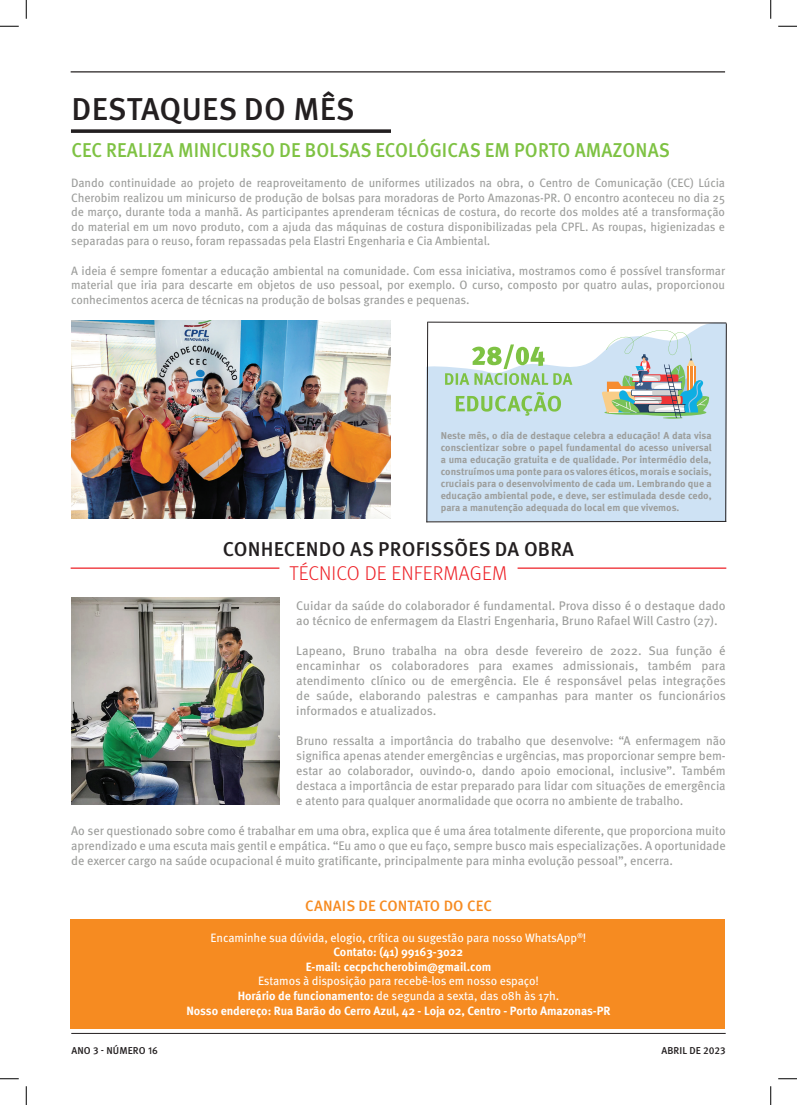
<style>
.page{position:relative;width:797px;height:1105px;background:#fff}
.page>*{position:absolute;margin:0;border:0;box-sizing:border-box;transform-origin:0 0}
.t1{font:500 31.62px "Meta Pro";color:#231f20}
.t2{font:500 20px "Meta Pro";letter-spacing:.005em;color:#7ec243;scale:.94 1}
.t3{font:500 20px "Meta Pro";letter-spacing:.01em;color:#231f20}
.t4{font:300 20px "Meta Pro";letter-spacing:.01em;color:#ee2026}
.t5{font:500 15px "Meta Pro";letter-spacing:.01em;color:#f68b21}
.t6{font:12.5px/15px "Meta Pro";letter-spacing:-.005em;color:#9c9d9b;text-align:justify}
.t7{font:12.12px/14.5px "Meta Pro";letter-spacing:-.01em;color:#9c9d9b;text-align:justify}
.t8{font:700 12.12px/14.5px "Meta Pro";letter-spacing:-.005em;color:#fff;text-align:center}
.t9{font:12.12px/14.5px "Meta Pro";letter-spacing:-.005em;color:#fff;text-align:center}
.t10{font:700 10px/12px "Meta Pro";color:#9c9d9b;text-align:justify}
.t11{font:500 10px "Meta Pro";letter-spacing:.01em;color:#231f20}
.s1{font-weight:700}
.s2{font-weight:400}
</style>
<div class="page">
<div style="left:71px;top:919px;width:654px;height:109px;background:#f68b21"></div>
<hr style="left:71px;top:1033px;width:654px;height:1px;background:#231f20">
<svg style="left:71px;top:129px;width:320px;height:4px"></svg>
<hr style="left:71px;top:567px;width:208px;height:2px;background:#ee2026">
<hr style="left:517px;top:567px;width:209px;height:2px;background:#ee2026">
<hr style="left:71px;top:71px;width:654px;height:1px;background:#231f20">
<img style="left:71px;top:598px;width:208px;height:206px">
<img style="left:71px;top:321px;width:320px;height:198px">
<svg style="left:426px;top:321px;width:301px;height:202px;background:#cbdde4"></svg>
<svg style="left:0;top:25px;width:19px;height:2px"></svg>
<svg style="left:778px;top:25px;width:19px;height:2px"></svg>
<svg style="left:0;top:1078px;width:19px;height:1px"></svg>
<svg style="left:778px;top:1078px;width:19px;height:1px"></svg>
<svg style="left:25px;top:0;width:2px;height:19px"></svg>
<svg style="left:25px;top:1086px;width:2px;height:19px"></svg>
<svg style="left:770px;top:0;width:1px;height:19px"></svg>
<svg style="left:770px;top:1086px;width:1px;height:19px"></svg>
<h1 class="t1" style="left:71px;top:85px;width:285px">DESTAQUES DO MÊS</h1>
<h2 class="t2" style="left:71px;top:135px;width:638px">CEC REALIZA MINICURSO DE BOLSAS ECOLÓGICAS EM PORTO AMAZONAS</h2>
<p class="t7" style="left:71px;top:175px;width:655px">Dando continuidade ao projeto de reaproveitamento de uniformes utilizados na obra, o Centro de Comunicação (CEC) Lúcia Cherobim realizou um minicurso de produção de bolsas para moradoras de Porto Amazonas-PR. O encontro aconteceu no dia 25 de março, durante toda a manhã. As participantes aprenderam técnicas de costura, do recorte dos moldes até a transformação do material em um novo produto, com a ajuda das máquinas de costura disponibilizadas pela CPFL. As roupas, higienizadas e separadas para o reuso, foram repassadas pela Elastri Engenharia e Cia Ambiental.</p>
<p class="t7" style="left:71px;top:262px;width:655px">A ideia é sempre fomentar a educação ambiental na comunidade. Com essa iniciativa, mostramos como é possível transformar material que iria para descarte em objetos de uso pessoal, por exemplo. O curso, composto por quatro aulas, proporcionou conhecimentos acerca de técnicas na produção de bolsas grandes e pequenas.</p>
<p class="t10" style="left:441px;top:429px;width:272px">Neste mês, o dia de destaque celebra a educação! A data visa conscientizar sobre o papel fundamental do acesso universal a uma educação gratuita e de qualidade. Por intermédio dela, construímos uma ponte para os valores éticos, morais e sociais, cruciais para o desenvolvimento de cada um. Lembrando que a educação ambiental pode, e deve, ser estimulada desde cedo, para a manutenção adequada do local em que vivemos.</p>
<h2 class="t3" style="left:223px;top:533px;width:352px">CONHECENDO AS PROFISSÕES DA OBRA</h2>
<h2 class="t4" style="left:290px;top:558px;width:219px">TÉCNICO DE ENFERMAGEM</h2>
<p class="t6" style="left:296px;top:597px;width:431px">Cuidar da saúde do colaborador é fundamental. Prova disso é o destaque dado ao técnico de enfermagem da Elastri Engenharia, Bruno Rafael Will Castro (27).</p>
<p class="t6" style="left:296px;top:642px;width:431px">Lapeano, Bruno trabalha na obra desde fevereiro de 2022. Sua função é encaminhar os colaboradores para exames admissionais, também para atendimento clínico ou de emergência. Ele é responsável pelas integrações de saúde, elaborando palestras e campanhas para manter os funcionários informados e atualizados.</p>
<p class="t6" style="left:296px;top:732px;width:431px">Bruno ressalta a importância do trabalho que desenvolve: “A enfermagem não significa apenas atender emergências e urgências, mas proporcionar sempre bem&shy;estar ao colaborador, ouvindo-o, dando apoio emocional, inclusive”. Também destaca a importância de estar preparado para lidar com situações de emergência e atento para qualquer anormalidade que ocorra no ambiente de trabalho.</p>
<p class="t6" style="left:71px;top:822px;width:656px">Ao ser questionado sobre como é trabalhar em uma obra, explica que é uma área totalmente diferente, que proporciona muito aprendizado e uma escuta mais gentil e empática. “Eu amo o que eu faço, sempre busco mais especializações. A oportunidade de exercer cargo na saúde ocupacional é muito gratificante, principalmente para minha evolução pessoal”, encerra.</p>
<p class="t5" style="left:305px;top:894px;width:188px">CANAIS DE CONTATO DO CEC</p>
<p class="t9" style="left:210px;top:929px;width:377px">Encaminhe sua dúvida, elogio, crítica ou sugestão para nosso WhatsApp<sup>®</sup>!<br><span class="s1">Contato: (41) 99163-3022<br>E-mail: cecpchcherobim@gmail.com</span></p>
<p class="t8" style="left:186px;top:973px;width:425px"><span class="s2">Estamos à disposição para recebê-los em nosso espaço!<br></span>Horário de funcionamento: <span class="s2">de segunda a sexta, das 08h às 17h.<br></span>Nosso endereço: Rua Barão do Cerro Azul, 42 - Loja 02, Centro - Porto Amazonas-PR</p>
<p class="t11" style="left:71px;top:1042px;width:88px">ANO 3 - NÚMERO 16</p>
<p class="t11" style="left:661px;top:1042px;width:66px">ABRIL DE 2023</p>
</div>
